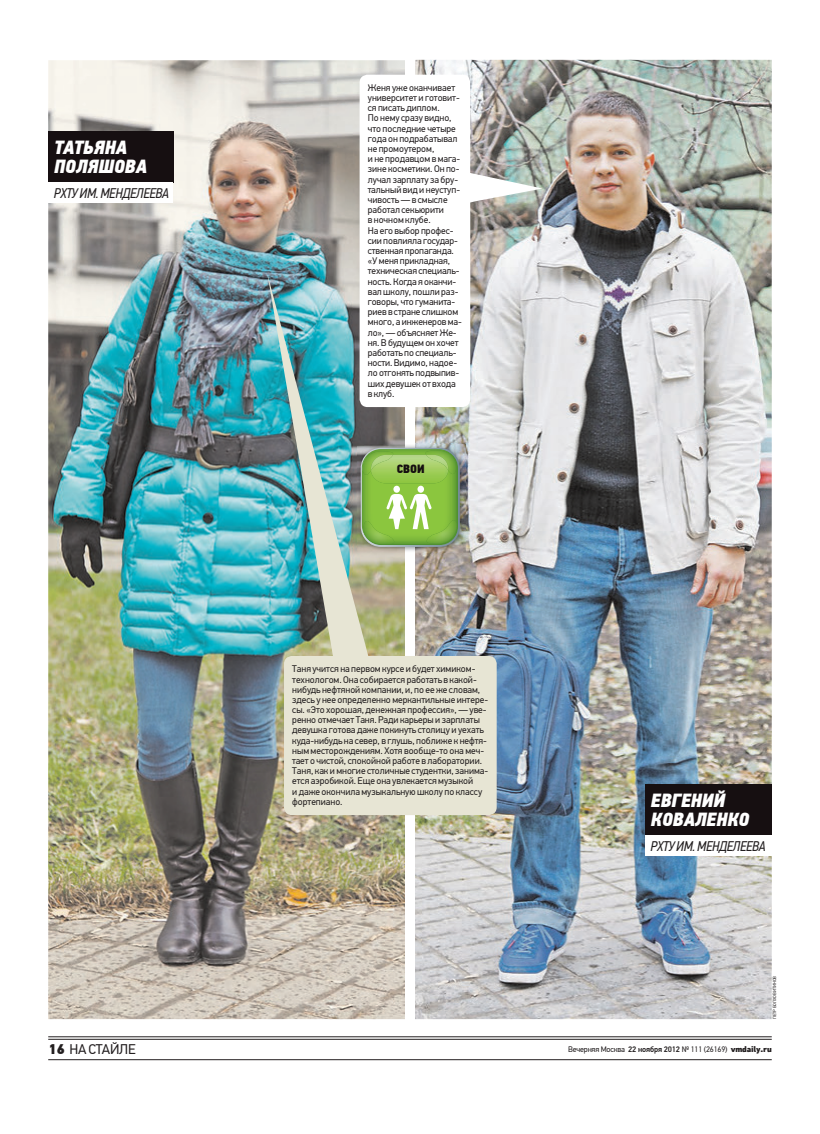
<style>
.page{position:relative;width:820px;height:1134px;background:#fff}
.page>*{position:absolute;margin:0;border:0;box-sizing:border-box;transform-origin:0 0}
.t1{font:italic 19px/19px "PF Din Text Cond Pro X Black";color:#fff}
.t2{font:italic 14px "PF Din Text Cond Pro";letter-spacing:-.02em;color:#231f20}
.t3{font:14px "PF Din Text Pro";letter-spacing:-.015em;color:#231f20}
.t4{font:12px "PF Din Text Cond Pro X Black";color:#160f11}
.t5{font:9.6px/10.2px "PF Din Text Pro";letter-spacing:-.005em;color:#231f20}
.t6{font:8px "PF Din Text Pro";letter-spacing:-.02em;color:#231f20}
.t7{font:4.5px "PF Din Text Pro";color:#231f20}
.s1{font-weight:900}
.s2{font-weight:500}
</style>
<div class="page">
<hr style="left:48px;top:1036px;width:723px;height:1px;background:#231f20">
<hr style="left:48px;top:1039px;width:723px;height:1px;background:#231f20">
<hr style="left:48px;top:1059px;width:723px;height:1px;background:#231f20">
<img style="left:415px;top:60px;width:356px;height:959px">
<img style="left:48px;top:60px;width:357px;height:959px">
<div style="left:48px;top:132px;width:125px;height:51px;background:#160f11"></div>
<div style="left:48px;top:183px;width:125px;height:20px;background:#fff"></div>
<div style="left:644px;top:784px;width:126px;height:51px;background:#160f11"></div>
<div style="left:644px;top:835px;width:127px;height:21px;background:#fff"></div>
<img style="left:267px;top:274px;width:102px;height:386px">
<svg style="left:470px;top:172px;width:72px;height:31px"></svg>
<img style="left:357px;top:444px;width:108px;height:109px">
<div style="left:360px;top:448px;width:99px;height:99px;border:2px solid #fff;border-radius:19px"></div>
<img style="left:361px;top:449px;width:96px;height:95px">
<img style="left:371px;top:455px;width:77px;height:28px">
<img style="left:456px;top:524px;width:1px;height:19px">
<img style="left:422px;top:520px;width:34px;height:24px">
<img style="left:368px;top:544px;width:22px;height:1px">
<img style="left:362px;top:521px;width:35px;height:23px">
<img style="left:361px;top:451px;width:32px;height:24px">
<img style="left:371px;top:455px;width:22px;height:15px">
<img style="left:425px;top:450px;width:32px;height:24px">
<img style="left:426px;top:455px;width:22px;height:15px">
<div style="left:393px;top:486px;width:7px;height:7px;background:#fff;border-radius:50%"></div>
<svg style="left:386px;top:494px;width:45px;height:35px"></svg>
<div style="left:417px;top:486px;width:7px;height:7px;background:#fff;border-radius:50%"></div>
<div style="left:284px;top:656px;width:212px;height:159px;background:#e7e5d4;border-radius:8px"></div>
<div style="left:359px;top:75px;width:111px;height:332px;background:#fff;border-radius:8px"></div>
<h1 class="t1" style="left:54px;top:140px;width:94px">ТАТЬЯНА<br>ПОЛЯШОВА</h1>
<h2 class="t2" style="left:54px;top:185px;width:117px">РХТУИМ. МЕНДЕЛЕЕВА</h2>
<p class="t5" style="left:367px;top:83px;width:95px">Женя уже оканчивает университет и готовит&shy;ся писать диплом.<br>По нему сразу видно, что последние четыре года он подрабатывал не промоутером,<br>и не продавцомвмага&shy;зине косметики. Он по&shy;лучал зарплату за бру&shy;тальный вид и неуступ&shy;чивость — в смысле работал секьюрити<br>в ночномклубе.<br>На его выбор профес&shy;сии повлияла государ&shy;ственная пропаганда. «Уменя прикладная, техническая специаль&shy;ность. Когда я оканчи&shy;валшколу, пошли раз&shy;говоры, что гуманита&shy;риев в стране слишком много, а инженеровма&shy;ло», — объясняетЖе&shy;ня. Вбудущемон хочет работать по специаль&shy;ности. Видимо, надое&shy;ло отгонять подвыпив&shy;шихдевушек от входа в клуб.</p>
<p class="t4" style="left:396px;top:464px;width:29px">СВОИ</p>
<p class="t5" style="left:292px;top:665px;width:197px">Таня учится на первомкурсе и будет химиком&shy;технологом. Она собирается работать в какой&shy;нибудь нефтяной компании, и, по ее же словам, здесь у нее определенномеркантильные интере&shy;сы. «Это хорошая, денежная профессия», — уве&shy;ренно отмечает Таня. Ради карьерыи зарплаты девушка готова даже покинуть столицу и уехать куда-нибудь на север, в глушь, поближе к нефтя&shy;нымместорождениям. Хотя вообще-то онамеч&shy;тает о чистой, спокойной работе в лаборатории.<br>Таня, как имногие столичные студентки, занима&shy;ется аэробикой. Еще она увлекаетсямузыкой<br>и даже окончиламузыкальнуюшколу по классу фортепиано.</p>
<h1 class="t1" style="left:650px;top:793px;width:100px">ЕВГЕНИЙ<br>КОВАЛЕНКО</h1>
<h2 class="t2" style="left:650px;top:838px;width:117px">РХТУИМ. МЕНДЕЛЕЕВА</h2>
<p class="t7" style="left:772px;top:1019px;width:45px;rotate:-90deg">ПЕТР БОЛХОВИТИНОВ</p>
<h2 class="t3" style="left:48px;top:1043px;width:89px"><span class="s1">16</span> НАСТАЙЛЕ</h2>
<p class="t6" style="left:568px;top:1045px;width:205px">Вечерняя Москва <span class="s2">22 ноября 2012</span> № 111 (26169) <span class="s1">vmdaily.ru</span></p>
</div>
